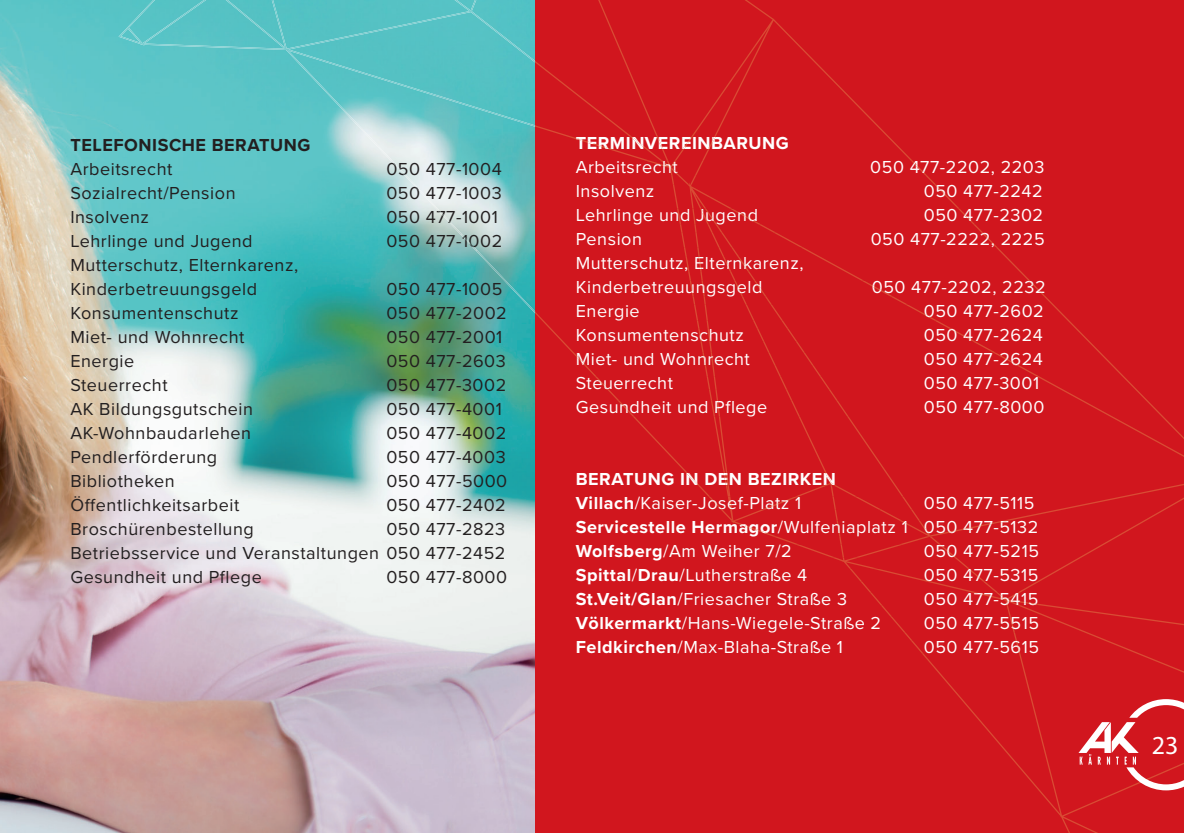
<style>
.page{position:relative;width:1184px;height:833px;background:#fff}
.page>*{position:absolute;margin:0;border:0;box-sizing:border-box;transform-origin:0 0}
.t1{font:26px "Myriad Pro";color:#fff}
.t2{font:18px/24px "Proxima Nova";letter-spacing:.03em;color:#fff}
.t3{font:18px/24px "Proxima Nova";letter-spacing:.03em;color:#231f20}
.t4{font:700 18px "Proxima Nova";letter-spacing:.03em;color:#fff}
.t5{font:700 18px "Proxima Nova";letter-spacing:.03em;color:#231f20}
.s1{font-weight:700}
</style>
<div class="page">
<img style="left:0;top:0;width:171px;height:832px">
<img style="left:171px;top:163px;width:364px;height:669px">
<img style="left:119px;top:0;width:416px;height:163px">
<div style="left:535px;top:0;width:649px;height:832px;background:#d1161e"></div>
<svg style="left:576px;top:137px;width:140px;height:12px;background:#d1191f"></svg>
<div style="left:645px;top:161px;width:282px;height:14px;background:#d1161e"></div>
<div style="left:673px;top:185px;width:275px;height:12px;background:#d1161e"></div>
<div style="left:677px;top:209px;width:298px;height:15px;background:#d1161e"></div>
<div style="left:681px;top:233px;width:316px;height:14px;background:#d1161e"></div>
<svg style="left:685px;top:257px;width:64px;height:14px"></svg>
<div style="left:690px;top:281px;width:354px;height:15px;background:#d1161e"></div>
<img style="left:476px;top:250px;width:59px;height:63px">
<div style="left:535px;top:305px;width:503px;height:348px;background:#d1161e"></div>
<img style="left:404px;top:175px;width:58px;height:60px">
<img style="left:392px;top:163px;width:14px;height:12px">
<img style="left:415px;top:186px;width:14px;height:13px">
<svg style="left:438px;top:211px;width:13px;height:12px"></svg>
<img style="left:461px;top:235px;width:16px;height:15px">
<svg style="left:1078px;top:699px;width:106px;height:91px;background:#d83e44"></svg>
<p class="t5" style="left:70px;top:131px;width:242px">TELEFONISCHE BERATUNG</p>
<p class="t3" style="left:70px;top:157px;width:104px">Arbeitsrecht</p>
<p class="t3" style="left:386px;top:157px;width:117px">050 477-1004</p>
<p class="t3" style="left:70px;top:181px;width:167px">Sozialrecht/Pension</p>
<p class="t3" style="left:386px;top:181px;width:117px">050 477-1003</p>
<p class="t3" style="left:70px;top:205px;width:80px">Insolvenz</p>
<p class="t3" style="left:386px;top:205px;width:113px">050 477-1001</p>
<p class="t3" style="left:70px;top:229px;width:184px">Lehrlinge und Jugend</p>
<p class="t3" style="left:386px;top:229px;width:117px">050 477-1002</p>
<p class="t3" style="left:70px;top:253px;width:229px">Mutterschutz, Elternkarenz,<br>Kinderbetreuungsgeld</p>
<p class="t3" style="left:386px;top:277px;width:117px">050 477-1005</p>
<p class="t3" style="left:70px;top:301px;width:170px">Konsumentenschutz</p>
<p class="t3" style="left:386px;top:301px;width:122px">050 477-2002</p>
<p class="t3" style="left:70px;top:325px;width:176px">Miet- und Wohnrecht</p>
<p class="t3" style="left:386px;top:325px;width:117px">050 477-2001</p>
<p class="t3" style="left:70px;top:349px;width:65px">Energie</p>
<p class="t3" style="left:386px;top:349px;width:121px">050 477-2603</p>
<p class="t3" style="left:70px;top:373px;width:99px">Steuerrecht</p>
<p class="t3" style="left:386px;top:373px;width:121px">050 477-3002</p>
<p class="t3" style="left:70px;top:397px;width:184px">AK Bildungsgutschein</p>
<p class="t3" style="left:386px;top:397px;width:117px">050 477-4001</p>
<p class="t3" style="left:70px;top:421px;width:182px">AK-Wohnbaudarlehen</p>
<p class="t3" style="left:386px;top:421px;width:121px">050 477-4002</p>
<p class="t3" style="left:70px;top:445px;width:148px">Pendlerförderung</p>
<p class="t3" style="left:386px;top:445px;width:121px">050 477-4003</p>
<p class="t3" style="left:70px;top:469px;width:106px">Bibliotheken</p>
<p class="t3" style="left:386px;top:469px;width:122px">050 477-5000</p>
<p class="t3" style="left:70px;top:493px;width:170px">Öffentlichkeitsarbeit</p>
<p class="t3" style="left:386px;top:493px;width:121px">050 477-2402</p>
<p class="t3" style="left:70px;top:517px;width:185px">Broschürenbestellung</p>
<p class="t3" style="left:70px;top:517px;width:437px;text-align:justify;text-indent:316px">050 477-2823<br>Betriebsservice und Veranstaltungen 050 477-2452<br>Gesundheit und Pflege</p>
<p class="t3" style="left:386px;top:565px;width:122px">050 477-8000</p>
<p class="t4" style="left:576px;top:129px;width:215px">TERMINVEREINBARUNG</p>
<p class="t2" style="left:576px;top:155px;width:104px">Arbeitsrecht</p>
<p class="t2" style="left:870px;top:155px;width:176px">050 477-2202, 2203</p>
<p class="t2" style="left:576px;top:179px;width:80px">Insolvenz</p>
<p class="t2" style="left:924px;top:179px;width:121px">050 477-2242</p>
<p class="t2" style="left:576px;top:203px;width:184px">Lehrlinge und Jugend</p>
<p class="t2" style="left:924px;top:203px;width:121px">050 477-2302</p>
<p class="t2" style="left:576px;top:227px;width:68px">Pension</p>
<p class="t2" style="left:871px;top:227px;width:175px">050 477-2222, 2225</p>
<p class="t2" style="left:576px;top:251px;width:229px">Mutterschutz, Elternkarenz,<br>Kinderbetreuungsgeld</p>
<p class="t2" style="left:872px;top:275px;width:175px">050 477-2202, 2232</p>
<p class="t2" style="left:576px;top:299px;width:65px">Energie</p>
<p class="t2" style="left:924px;top:299px;width:122px">050 477-2602</p>
<p class="t2" style="left:576px;top:323px;width:170px">Konsumentenschutz</p>
<p class="t2" style="left:924px;top:323px;width:121px">050 477-2624</p>
<p class="t2" style="left:576px;top:347px;width:176px">Miet- und Wohnrecht</p>
<p class="t2" style="left:924px;top:347px;width:121px">050 477-2624</p>
<p class="t2" style="left:576px;top:371px;width:99px">Steuerrecht</p>
<p class="t2" style="left:924px;top:371px;width:117px">050 477-3001</p>
<p class="t2" style="left:576px;top:395px;width:193px">Gesundheit und Pflege</p>
<p class="t2" style="left:924px;top:395px;width:122px">050 477-8000</p>
<p class="t4" style="left:576px;top:465px;width:262px">BERATUNG IN DEN BEZIRKEN</p>
<p class="t2" style="left:576px;top:491px;width:465px;text-align:right">050 477-5115<br><span class="s1">Servicestelle Hermagor</span>/Wulfeniaplatz 1 050 477-5132<br>050 477-5215<br>050 477-5315<br>050 477-5415<br>050 477-5515<br>050 477-5615</p>
<p class="t2" style="left:576px;top:491px;width:227px"><span class="s1">Villach</span>/Kaiser-Josef-Platz 1</p>
<p class="t2" style="left:576px;top:539px;width:307px"><span class="s1">Wolfsberg</span>/Am Weiher 7/2<br><span class="s1">Spittal</span>/<span class="s1">Drau</span>/Lutherstraße 4<br><span class="s1">St.Veit/Glan</span>/Friesacher Straße 3<br><span class="s1">Völkermarkt</span>/Hans-Wiegele-Straße 2<br><span class="s1">Feldkirchen</span>/Max-Blaha-Straße 1</p>
<h1 class="t1" style="left:1152px;top:729px;width:28px">23</h1>
</div>
